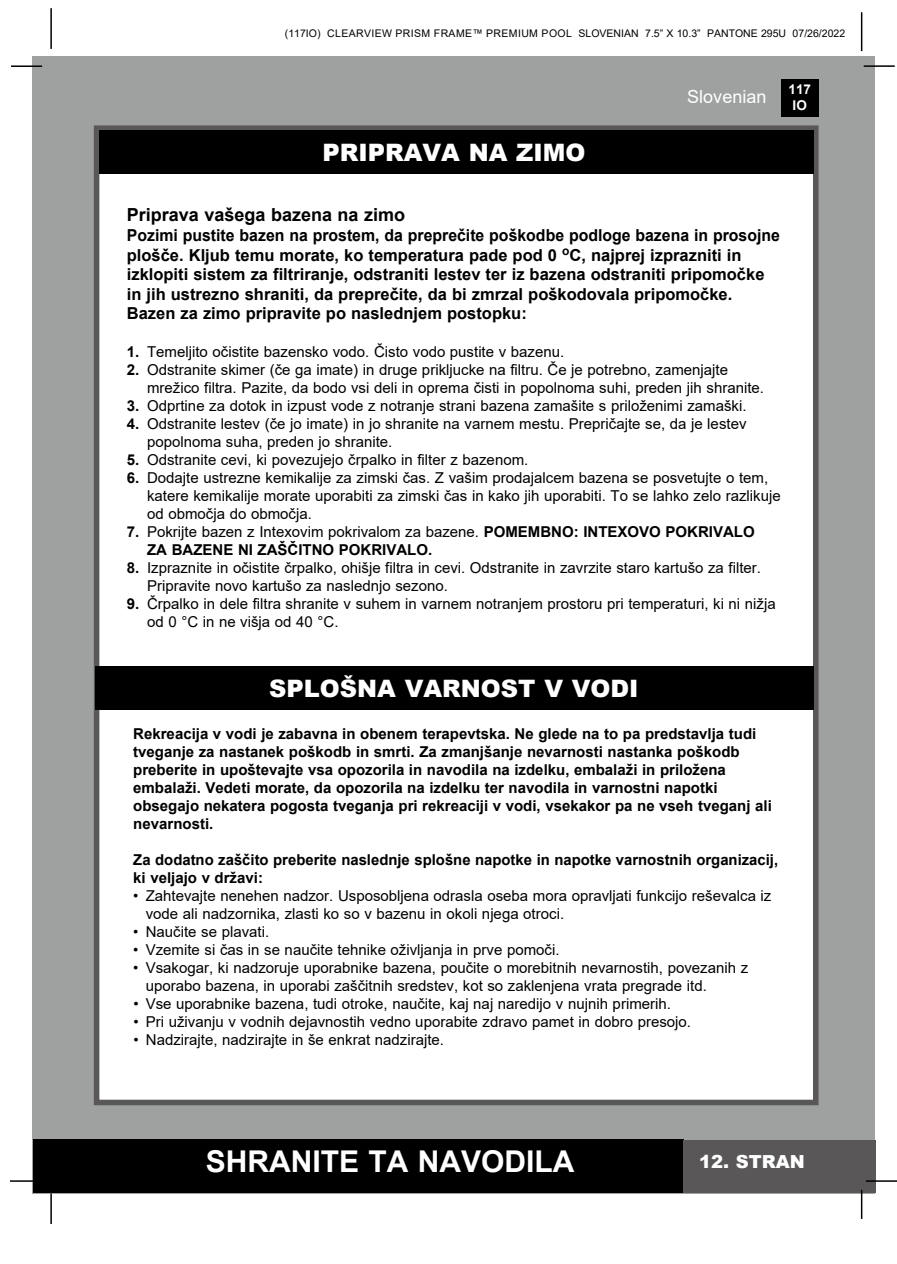
<style>
.page{position:relative;width:897px;height:1264px;background:#fff}
.page>*{position:absolute;margin:0;border:0;box-sizing:border-box;transform-origin:0 0}
.t1{font:700 30px "Arial";color:#fff}
.t2{font:900 24px "Arial";color:#fff}
.t3{font:700 18px "Arial";color:#000}
.t4{font:18px "Arial";color:#fff}
.t5{font:900 18px "Arial";color:#fff}
.t6{font:700 16.5px/19.5px "Arial";color:#000;scale:.96 1}
.t7{font:15px/18px "Arial";color:#000}
.t8{font:700 15px/18px "Arial";color:#000}
.t9{font:700 13.5px/16.2px "Arial";color:#fff;text-align:center}
.t10{font:10.5px "Arial";color:#000}
.s1{font-weight:700}
.s2{font-weight:400}
</style>
<div class="page">
<div style="left:33px;top:56px;width:842px;height:1137px;background:#9fa0a0"></div>
<div style="left:780px;top:79px;width:38px;height:38px;background:#000"></div>
<hr style="left:863px;top:65px;width:31px;height:2px;background:#000">
<hr style="left:50px;top:8px;width:2px;height:41px;background:#000">
<hr style="left:860px;top:12px;width:2px;height:39px;background:#000">
<div style="left:33px;top:1140px;width:650px;height:53px;background:#000"></div>
<div style="left:682px;top:1140px;width:193px;height:53px;background:#595757"></div>
<hr style="left:865px;top:1180px;width:31px;height:1px;background:#000">
<hr style="left:860px;top:1189px;width:2px;height:30px;background:#000">
<hr style="left:50px;top:1193px;width:2px;height:31px;background:#000">
<hr style="left:10px;top:1180px;width:31px;height:1px;background:#000">
<hr style="left:11px;top:65px;width:31px;height:2px;background:#000">
<div style="left:94px;top:125px;width:724px;height:980px;background:#fff;border:6px solid #595757"></div>
<div style="left:99px;top:130px;width:714px;height:44px;background:#000"></div>
<div style="left:96px;top:667px;width:717px;height:43px;background:#000"></div>
<p class="t10" style="left:285px;top:26px;width:561px">(117IO) CLEARVIEW PRISM FRAME™ PREMIUM POOL SLOVENIAN 7.5” X 10.3” PANTONE 295U 07/26/2022</p>
<h2 class="t2" style="left:322px;top:135px;width:264px">PRIPRAVA NA ZIMO</h2>
<p class="t4" style="left:687px;top:84px;width:81px">Slovenian</p>
<p class="t9" style="left:788px;top:81px;width:24px">117<br>IO</p>
<p class="t3" style="left:127px;top:202px;width:280px">Priprava vašega bazena na zimo</p>
<p class="t6" style="left:127px;top:226px;width:681px">Pozimi pustite bazen na prostem, da preprečite poškodbe podloge bazena in prosojne plošče. Kljub temu morate, ko temperatura pade pod 0 <sup>o</sup>C, najprej izprazniti in izklopiti sistem za filtriranje, odstraniti lestev ter iz bazena odstraniti pripomočke in jih ustrezno shraniti, da preprečite, da bi zmrzal poškodovala pripomočke.<br>Bazen za zimo pripravite po naslednjem postopku:</p>
<p class="t7" style="left:127px;top:342px;width:439px"><span class="s1">1.</span> Temeljito očistite bazensko vodo. Čisto vodo pustite v bazenu.</p>
<p class="t7" style="left:147px;top:360px;width:618px;text-indent:-20px"><span class="s1">2.</span> Odstranite skimer (če ga imate) in druge prikljucke na filtru. Če je potrebno, zamenjajte mrežico filtra. Pazite, da bodo vsi deli in oprema čisti in popolnoma suhi, preden jih shranite.</p>
<p class="t7" style="left:127px;top:396px;width:621px"><span class="s1">3.</span> Odprtine za dotok in izpust vode z notranje strani bazena zamašite s priloženimi zamaški.</p>
<p class="t7" style="left:147px;top:414px;width:601px;text-indent:-20px"><span class="s1">4.</span> Odstranite lestev (če jo imate) in jo shranite na varnem mestu. Prepričajte se, da je lestev popolnoma suha, preden jo shranite.</p>
<p class="t7" style="left:127px;top:450px;width:403px"><span class="s1">5.</span> Odstranite cevi, ki povezujejo črpalko in filter z bazenom.</p>
<p class="t7" style="left:147px;top:468px;width:635px;text-indent:-20px"><span class="s1">6.</span> Dodajte ustrezne kemikalije za zimski čas. Z vašim prodajalcem bazena se posvetujte o tem, katere kemikalije morate uporabiti za zimski čas in kako jih uporabiti. To se lahko zelo razlikuje od območja do območja.</p>
<p class="t8" style="left:147px;top:523px;width:609px;text-indent:-20px">7. <span class="s2">Pokrijte bazen z Intexovim pokrivalom za bazene.</span> POMEMBNO: INTEXOVO POKRIVALO<br>ZA BAZENE NI ZAŠČITNO POKRIVALO.</p>
<p class="t7" style="left:147px;top:558px;width:615px;text-indent:-20px"><span class="s1">8.</span> Izpraznite in očistite črpalko, ohišje filtra in cevi. Odstranite in zavrzite staro kartušo za filter.<br>Pripravite novo kartušo za naslednjo sezono.</p>
<p class="t7" style="left:147px;top:594px;width:630px;text-indent:-20px"><span class="s1">9.</span> Črpalko in dele filtra shranite v suhem in varnem notranjem prostoru pri temperaturi, ki ni nižja od 0 °C in ne višja od 40 °C.</p>
<h2 class="t2" style="left:269px;top:671px;width:371px">SPLOŠNA VARNOST V VODI</h2>
<p class="t8" style="left:133px;top:725px;width:640px">Rekreacija v vodi je zabavna in obenem terapevtska. Ne glede na to pa predstavlja tudi tveganje za nastanek poškodb in smrti. Za zmanjšanje nevarnosti nastanka poškodb preberite in upoštevajte vsa opozorila in navodila na izdelku, embalaži in priložena embalaži. Vedeti morate, da opozorila na izdelku ter navodila in varnostni napotki obsegajo nekatera pogosta tveganja pri rekreaciji v vodi, vsekakor pa ne vseh tveganj ali nevarnosti.</p>
<p class="t8" style="left:133px;top:851px;width:646px">Za dodatno zaščito preberite naslednje splošne napotke in napotke varnostnih organizacij, ki veljajo v državi:</p>
<p class="t7" style="left:146px;top:886px;width:627px;text-indent:-12px">• Zahtevajte nenehen nadzor. Usposobljena odrasla oseba mora opravljati funkcijo reševalca iz vode ali nadzornika, zlasti ko so v bazenu in okoli njega otroci.</p>
<p class="t7" style="left:133px;top:922px;width:137px">• Naučite se plavati.</p>
<p class="t7" style="left:133px;top:940px;width:427px">• Vzemite si čas in se naučite tehnike oživljanja in prve pomoči.</p>
<p class="t7" style="left:146px;top:958px;width:604px;text-indent:-12px">• Vsakogar, ki nadzoruje uporabnike bazena, poučite o morebitnih nevarnostih, povezanih z uporabo bazena, in uporabi zaščitnih sredstev, kot so zaklenjena vrata pregrade itd.</p>
<p class="t7" style="left:133px;top:994px;width:539px">• Vse uporabnike bazena, tudi otroke, naučite, kaj naj naredijo v nujnih primerih.</p>
<p class="t7" style="left:133px;top:1012px;width:559px">• Pri uživanju v vodnih dejavnostih vedno uporabite zdravo pamet in dobro presojo.</p>
<p class="t7" style="left:133px;top:1030px;width:312px">• Nadzirajte, nadzirajte in še enkrat nadzirajte.</p>
<h1 class="t1" style="left:206px;top:1140px;width:370px">SHRANITE TA NAVODILA</h1>
<p class="t5" style="left:699px;top:1149px;width:107px">12. STRAN</p>
</div>
